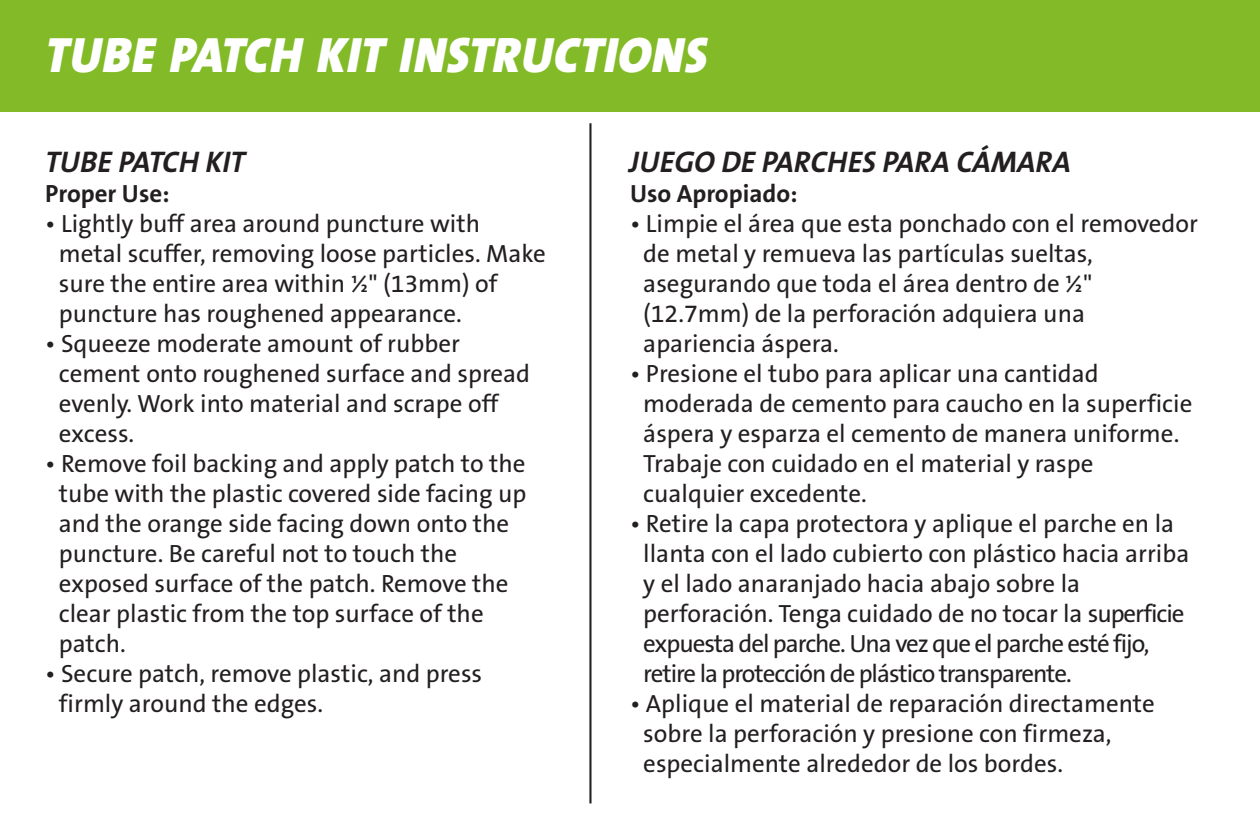
<style>
.page{position:relative;width:1260px;height:832px;background:#fff}
.page>*{position:absolute;margin:0;border:0;box-sizing:border-box;transform-origin:0 0}
.t1{font:italic 900 50px "The Sans";letter-spacing:.015em;color:#fff}
.t2{font:italic 30px "The Sans Bold Caps";color:#231f20}
.t3{font:25px/30px "The Sans Q5 Rg TF";color:#231f20}
.t4{font:25px "The Sans Q7 Bd TF";color:#231f20}
</style>
<div class="page">
<div style="left:0;top:0;width:1260px;height:112px;background:#82bb27"></div>
<hr style="left:589px;top:123px;width:3px;height:680px;background:#231f20">
<h1 class="t1" style="left:45px;top:13px;width:664px">TUBE PATCH KIT INSTRUCTIONS</h1>
<p class="t2" style="left:45px;top:137px;width:202px">TUBE PATCH KIT</p>
<p class="t4" style="left:45px;top:180px;width:126px">Proper Use:</p>
<p class="t3" style="left:59px;top:210px;width:489px;text-indent:-14px">• Lightly buff area around puncture with metal scuffer, removing loose particles. Make sure the entire area within ½" (13mm) of puncture has roughened appearance.</p>
<p class="t3" style="left:59px;top:330px;width:473px;text-indent:-14px">• Squeeze moderate amount of rubber cement onto roughened surface and spread evenly. Work into material and scrape off excess.</p>
<p class="t3" style="left:59px;top:450px;width:469px;text-indent:-14px">• Remove foil backing and apply patch to the tube with the plastic covered side facing up and the orange side facing down onto the puncture. Be careful not to touch the exposed surface of the patch. Remove the clear plastic from the top surface of the patch.</p>
<p class="t3" style="left:59px;top:660px;width:425px;text-indent:-14px">• Secure patch, remove plastic, and press firmly around the edges.</p>
<p class="t2" style="left:629px;top:137px;width:443px">JUEGO DE PARCHES PARA CÁMARA</p>
<p class="t4" style="left:630px;top:180px;width:169px">Uso Apropiado:</p>
<p class="t3" style="left:643px;top:210px;width:556px;text-indent:-13px">• Limpie el área que esta ponchado con el removedor de metal y remueva las partículas sueltas, asegurando que toda el área dentro de ½" (12.7mm) de la perforación adquiera una apariencia áspera.</p>
<p class="t3" style="left:643px;top:360px;width:551px;text-indent:-13px">• Presione el tubo para aplicar una cantidad moderada de cemento para caucho en la superficie áspera y esparza el cemento de manera uniforme.<br>Trabaje con cuidado en el material y raspe cualquier excedente.</p>
<p class="t3" style="left:643px;top:510px;width:548px;text-indent:-13px">• Retire la capa protectora y aplique el parche en la llanta con el lado cubierto con plástico hacia arriba y el lado anaranjado hacia abajo sobre la perforación. Tenga cuidado de no tocar la superficie expuesta del parche. Una vez que el parche esté fijo, retire la protección de plástico transparente.</p>
<p class="t3" style="left:643px;top:690px;width:513px;text-indent:-13px">• Aplique el material de reparación directamente sobre la perforación y presione con firmeza, especialmente alrededor de los bordes.</p>
</div>
